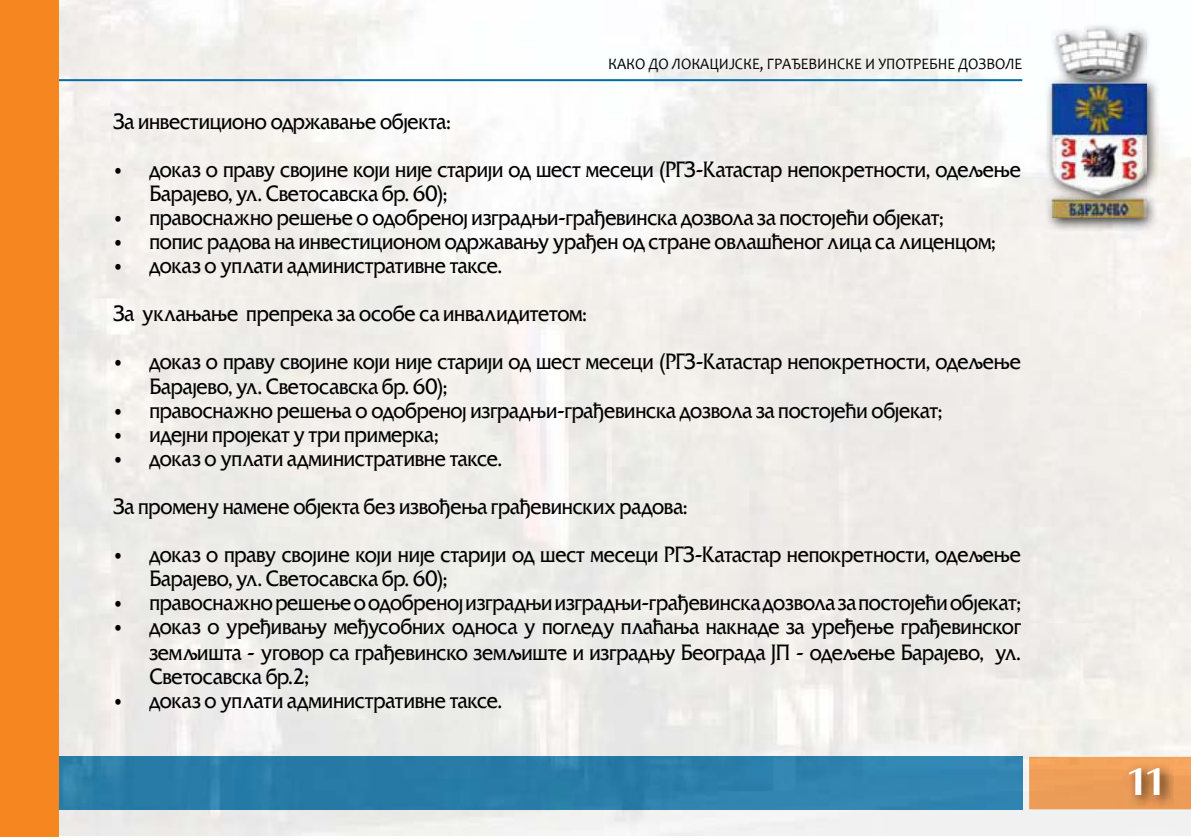
<style>
.page{position:relative;width:1191px;height:840px;background:#fff}
.page>*{position:absolute;margin:0;border:0;box-sizing:border-box;transform-origin:0 0}
.t1{font:40px "NK165";color:#fff;scale:.93 1}
.t2{font:22px/24px "NK106";letter-spacing:-.01em;color:#000;scale:.9 1}
.t3{font:16px "Candara";color:#000;scale:.93 1}
</style>
<div class="page">
<img style="left:58px;top:0;width:1133px;height:835px">
<img style="left:1029px;top:756px;width:162px;height:52px">
<img style="left:58px;top:756px;width:964px;height:52px">
<hr style="left:58px;top:79px;width:964px;height:2px;background:#006ca5">
<div style="left:0;top:0;width:58px;height:836px;background:#f6861f"></div>
<img style="left:1122px;top:760px;width:51px;height:47px">
<img style="left:1044px;top:22px;width:115px;height:210px">
<img style="left:1051px;top:29px;width:95px;height:189px">
<p class="t3" style="left:608px;top:54px;width:447px">КАКО ДО ЛОКАЦИЈСКЕ, ГРАЂЕВИНСКЕ И УПОТРЕБНЕ ДОЗВОЛЕ</p>
<p class="t2" style="left:113px;top:110px;width:376px">За инвестиционо одржавање објекта:</p>
<p class="t2" style="left:149px;top:158px;width:969px;text-indent:-36px">• доказ о праву својине који није старији од шест месеци (РГЗ-Катастар непокретности, одељење<br>Барајево, ул. Светосавска бр. 60);</p>
<p class="t2" style="left:113px;top:206px;width:923px">• правоснажно решење о одобреној изградњи-грађевинска дозвола за постојећи објекат;</p>
<p class="t2" style="left:113px;top:230px;width:981px">• попис радова на инвестиционом одржавању урађен од стране овлашћеног лица са лиценцом;</p>
<p class="t2" style="left:113px;top:242px;width:527px;line-height:48px">• доказ о уплати административне таксе.<br>За уклањање препрека за особе са инвалидитетом:</p>
<p class="t2" style="left:149px;top:350px;width:969px;text-indent:-36px">• доказ о праву својине који није старији од шест месеци (РГЗ-Катастар непокретности, одељење<br>Барајево, ул. Светосавска бр. 60);</p>
<p class="t2" style="left:113px;top:398px;width:922px">• правоснажно решења о одобреној изградњи-грађевинска дозвола за постојећи објекат;</p>
<p class="t2" style="left:113px;top:422px;width:363px">• идејни пројекат у три примерка;</p>
<p class="t2" style="left:113px;top:434px;width:639px;line-height:48px">• доказ о уплати административне таксе.<br>За промену намене објекта без извођења грађевинских радова:</p>
<p class="t2" style="left:149px;top:542px;width:969px;text-indent:-36px">• доказ о праву својине који није старији од шест месеци РГЗ-Катастар непокретности, одељење<br>Барајево, ул. Светосавска бр. 60);</p>
<p class="t2" style="left:113px;top:590px;width:1009px">• правоснажно решење о одобреној изградњи изградњи-грађевинска дозвола за постојећи објекат;</p>
<p class="t2" style="left:113px;top:613px;width:1009px;line-height:26px;text-align:right">• доказ о уређивању међусобних односа у погледу плаћања накнаде за уређење грађевинског земљишта - уговор са грађевинско земљиште и изградњу Београда ЈП - одељење Барајево, ул.</p>
<p class="t2" style="left:149px;top:664px;width:179px">Светосавска бр.2;</p>
<p class="t2" style="left:113px;top:688px;width:433px">• доказ о уплати административне таксе.</p>
<h1 class="t1" style="left:1126px;top:756px;width:44px">11</h1>
</div>
